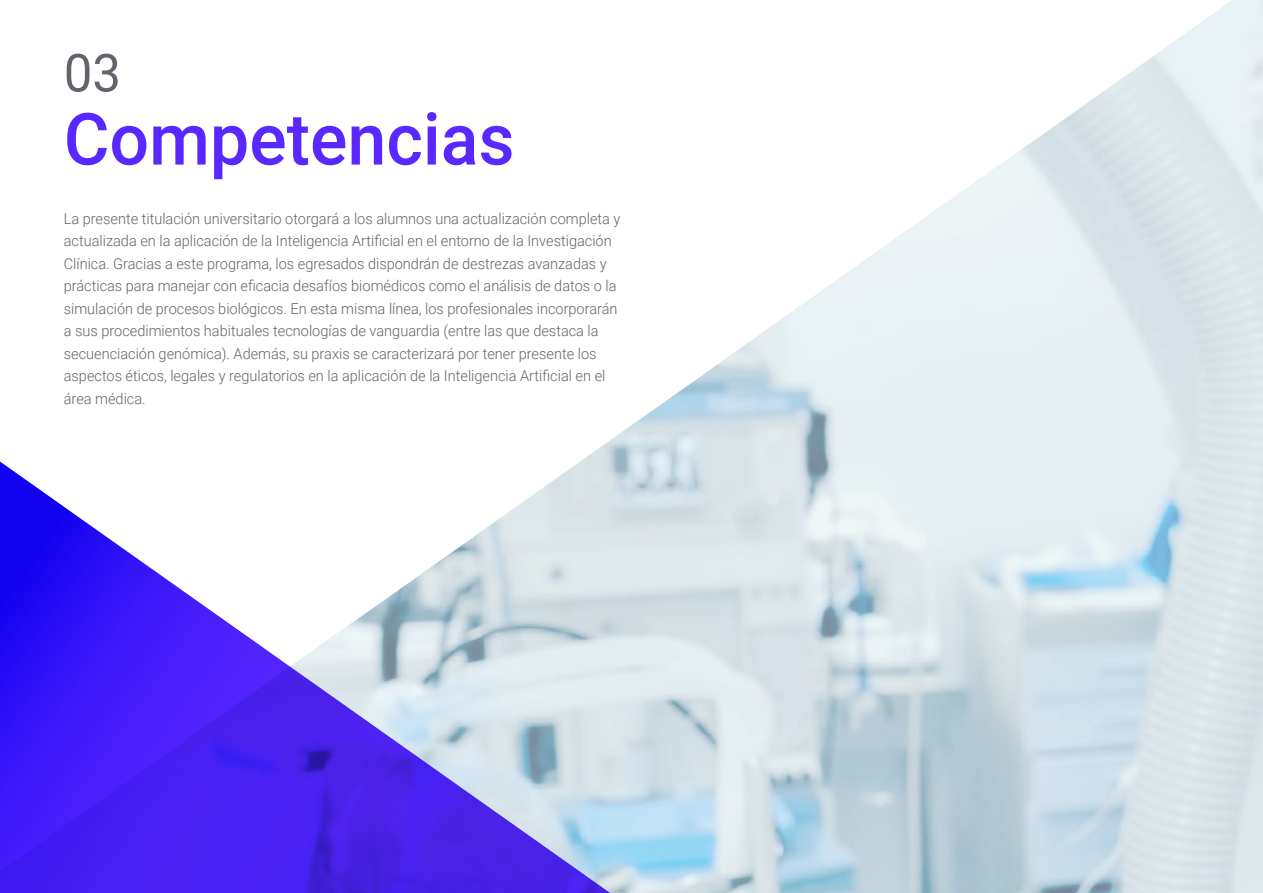
<style>
.page{position:relative;width:1263px;height:893px;background:#fff}
.page>*{position:absolute;margin:0;border:0;box-sizing:border-box;transform-origin:0 0}
.t1{font:500 72px "Roboto";color:#5927ff}
.t2{font:52.5px "Roboto";color:#61646a}
.t3{font:300 15px/22.5px "Roboto";color:#61646a}
</style>
<div class="page">
<img style="left:602px;top:0;width:661px;height:893px">
<svg style="left:0;top:446px;width:640px;height:447px"></svg>
<h2 class="t2" style="left:64px;top:36px;width:59px">03</h2>
<h1 class="t1" style="left:64px;top:89px;width:452px">Competencias</h1>
<p class="t3" style="left:64px;top:207px;width:558px">La presente titulación universitario otorgará a los alumnos una actualización completa y actualizada en la aplicación de la Inteligencia Artificial en el entorno de la Investigación Clínica. Gracias a este programa, los egresados dispondrán de destrezas avanzadas y prácticas para manejar con eficacia desafíos biomédicos como el análisis de datos o la simulación de procesos biológicos. En esta misma línea, los profesionales incorporarán a sus procedimientos habituales tecnologías de vanguardia (entre las que destaca la secuenciación genómica). Además, su praxis se caracterizará por tener presente los aspectos éticos, legales y regulatorios en la aplicación de la Inteligencia Artificial en el área médica.</p>
</div>
